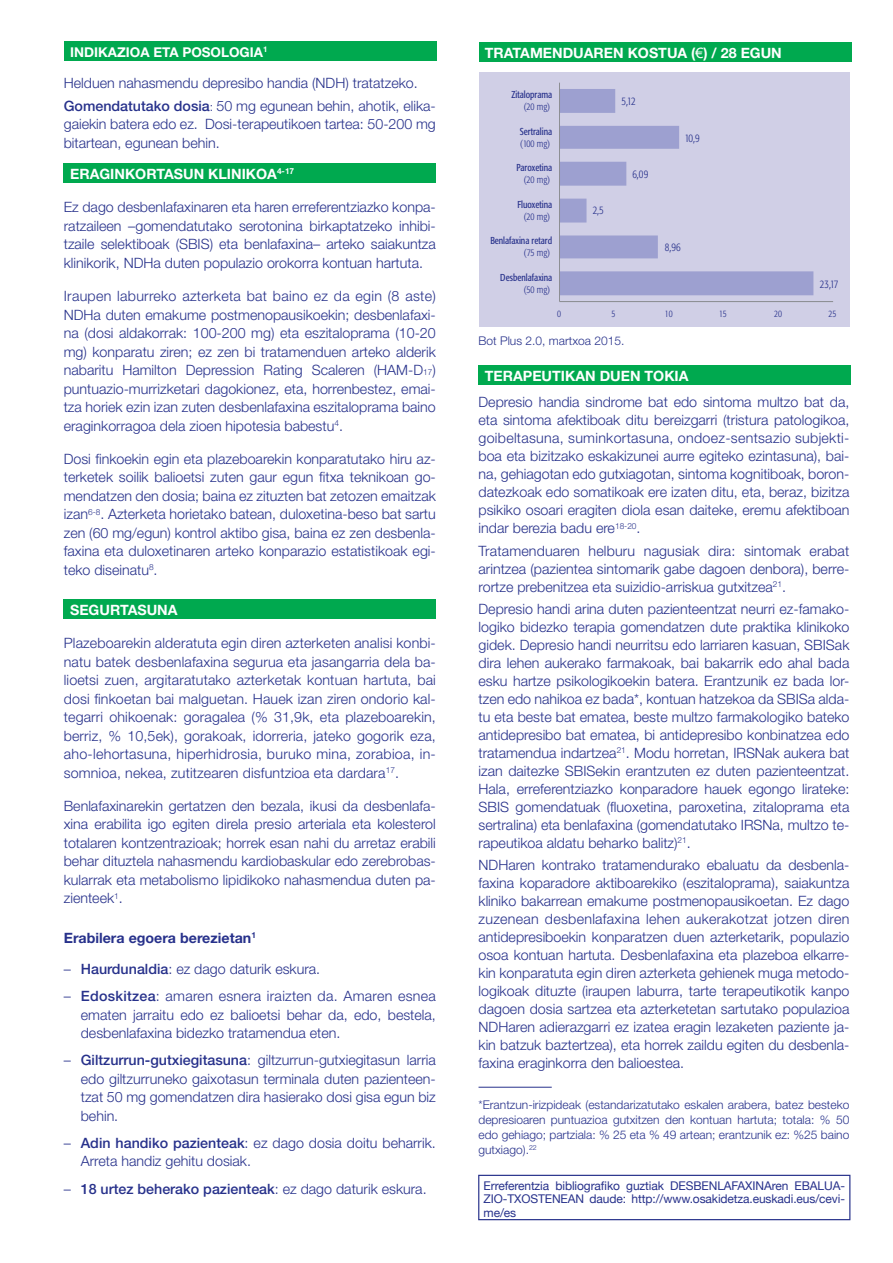
<style>
.page{position:relative;width:893px;height:1263px;background:#fff}
.page>*{position:absolute;margin:0;border:0;box-sizing:border-box;transform-origin:0 0}
.t1{font:300 14.25px/18.5px "Helvetica Neue";color:#27318b;text-align:justify}
.t2{font:700 14.25px "Helvetica Neue";color:#fff}
.t3{font:500 14.25px "Helvetica Neue";color:#27318b}
.t4{font:700 14.25px "Helvetica Neue";color:#27318b}
.t5{font:700 13.5px "Helvetica Neue";color:#fff}
.t6{font:300 12px/15px "Helvetica Neue";color:#27318b;text-align:justify}
.t7{font:12px/13.5px "Helvetica Neue";letter-spacing:-.01em;color:#27318b;text-align:justify}
.t8{font:300 condensed 11.4px "Formata";letter-spacing:-.03em;color:#27318b;scale:.93 1}
.t9{font:condensed 9.9px "Formata";color:#27318b;scale:.93 1}
.t10{font:300 condensed 9.9px "Formata";color:#27318b;scale:.93 1}
.t11{font:300 condensed 9.75px "Formata";color:#27318b;scale:.93 1}
.s1{font-weight:500}
.s2{font-size:12px}
.s3{font-size:8.25px}
.s4{font-weight:300}
.s5{font-family:"Arial";font-weight:400}
</style>
<div class="page">
<div style="left:479px;top:42px;width:372px;height:19px;background:#00a94f"></div>
<div style="left:478px;top:366px;width:372px;height:19px;background:#00a94f"></div>
<div style="left:64px;top:42px;width:372px;height:19px;background:#00a94f"></div>
<div style="left:478px;top:1175px;width:372px;height:45px;border:1px solid #27318b"></div>
<div style="left:479px;top:72px;width:370px;height:255px;background:#d0cfe6"></div>
<svg style="left:560px;top:89px;width:253px;height:206px"></svg>
<hr style="left:559px;top:301px;width:274px;height:1px;background:#8b8d91">
<hr style="left:559px;top:83px;width:1px;height:219px;background:#8b8d91">
<div style="left:64px;top:163px;width:372px;height:19px;background:#00a94f"></div>
<div style="left:64px;top:600px;width:372px;height:19px;background:#00a94f"></div>
<hr style="left:478px;top:1087px;width:74px;height:1px;background:#27318b">
<p class="t5" style="left:70px;top:43px;width:199px">INDIKAZIOA ETA POSOLOGIA<sup>1</sup></p>
<p class="t1" style="left:64px;top:71px;width:374px;line-height:22.8px">Helduen nahasmendu depresibo handia (NDH) tratatzeko.<br><span class="s1">Gomendatutako dosia</span><span class="s2">:</span> 50 mg egunean behin, ahotik, elika-</p>
<p class="t1" style="left:64px;top:115px;width:374px">gaiekin batera edo ez. Dosi-terapeutikoen tartea: 50-200 mg bitartean, egunean behin.</p>
<p class="t2" style="left:70px;top:165px;width:226px">ERAGINKORTASUN KLINIKOA<sup>4-17</sup></p>
<p class="t1" style="left:64px;top:198px;width:374px">Ez dago desbenlafaxinaren eta haren erreferentziazko konpa&shy;ratzaileen –gomendatutako serotonina birkaptatzeko inhibi&shy;tzaile selektiboak (SBIS) eta benlafaxina– arteko saiakuntza klinikorik, NDHa duten populazio orokorra kontuan hartuta.</p>
<p class="t1" style="left:64px;top:286px;width:374px">Iraupen laburreko azterketa bat baino ez da egin (8 aste)<br>NDHa duten emakume postmenopausikoekin; desbenlafaxi&shy;na (dosi aldakorrak: 100-200 mg) eta eszitaloprama (10-20 mg) konparatu ziren; ez zen bi tratamenduen arteko alderik nabaritu Hamilton Depression Rating Scaleren (HAM-D<span class="s3">17</span>) puntuazio-murrizketari dagokionez, eta, horrenbestez, emai&shy;tza horiek ezin izan zuten desbenlafaxina eszitaloprama baino eraginkorragoa dela zioen hipotesia babestu<sup>4</sup>.</p>
<p class="t1" style="left:64px;top:449px;width:374px">Dosi finkoekin egin eta plazeboarekin konparatutako hiru az&shy;terketek soilik balioetsi zuten gaur egun fitxa teknikoan go&shy;mendatzen den dosia; baina ez zituzten bat zetozen emaitzak izan<sup>6-8</sup>. Azterketa horietako batean, duloxetina-beso bat sartu zen (60 mg/egun) kontrol aktibo gisa, baina ez zen desbenla&shy;faxina eta duloxetinaren arteko konparazio estatistikoak egi&shy;teko diseinatu<sup>8</sup>.</p>
<p class="t2" style="left:70px;top:601px;width:109px">SEGURTASUNA</p>
<p class="t1" style="left:64px;top:633px;width:374px">Plazeboarekin alderatuta egin diren azterketen analisi konbi&shy;natu batek desbenlafaxina segurua eta jasangarria dela ba&shy;lioetsi zuen, argitaratutako azterketak kontuan hartuta, bai dosi finkoetan bai malguetan. Hauek izan ziren ondorio kal&shy;tegarri ohikoenak: goragalea (% 31,9k, eta plazeboarekin, berriz, % 10,5ek), gorakoak, idorreria, jateko gogorik eza, aho-lehortasuna, hiperhidrosia, buruko mina, zorabioa, in&shy;somnioa, nekea, zutitzearen disfuntzioa eta dardara<sup>17</sup>.</p>
<p class="t1" style="left:64px;top:796px;width:374px">Benlafaxinarekin gertatzen den bezala, ikusi da desbenlafa&shy;xina erabilita igo egiten direla presio arteriala eta kolesterol totalaren kontzentrazioak; horrek esan nahi du arretaz erabili behar dituztela nahasmendu kardiobaskular edo zerebrobas&shy;kularrak eta metabolismo lipidikoko nahasmendua duten pa&shy;zienteek<sup>1</sup>.</p>
<p class="t4" style="left:64px;top:929px;width:194px">Erabilera egoera berezietan<sup>1</sup></p>
<p class="t1" style="left:64px;top:960px;width:258px">– <span class="s1">Haurdunaldia</span>: ez dago daturik eskura.</p>
<p class="t1" style="left:81px;top:987px;width:357px;text-indent:-17px">– <span class="s1">Edoskitzea</span>: amaren esnera iraizten da. Amaren esnea ematen jarraitu edo ez balioetsi behar da, edo, bestela, desbenlafaxina bidezko tratamendua eten.</p>
<p class="t1" style="left:81px;top:1051px;width:357px;text-indent:-17px">– <span class="s1">Giltzurrun-gutxiegitasuna</span>: giltzurrun-gutxiegitasun larria edo giltzurruneko gaixotasun terminala duten pazienteen&shy;tzat 50 mg gomendatzen dira hasierako dosi gisa egun biz behin.</p>
<p class="t1" style="left:81px;top:1133px;width:357px;text-indent:-17px">– <span class="s1">Adin handiko pazienteak</span>: ez dago dosia doitu beharrik.<br>Arreta handiz gehitu dosiak.</p>
<p class="t3" style="left:64px;top:1180px;width:364px"><span class="s4">–</span> 18 urtez beherako pazienteak<span class="s4">: ez dago daturik eskura.</span></p>
<p class="t2" style="left:485px;top:44px;width:298px">TRATAMENDUAREN KOSTUA (<span class="s5">€</span>) / 28 EGUN</p>
<p class="t9" style="left:511px;top:89px;width:45px">Zitaloprama</p>
<p class="t10" style="left:524px;top:101px;width:30px">(20 mg)</p>
<p class="t9" style="left:520px;top:126px;width:36px">Sertralina</p>
<p class="t10" style="left:520px;top:138px;width:34px">(100 mg)</p>
<p class="t9" style="left:516px;top:162px;width:40px">Paroxetina</p>
<p class="t10" style="left:524px;top:174px;width:30px">(20 mg)</p>
<p class="t9" style="left:517px;top:199px;width:39px">Fluoxetina</p>
<p class="t10" style="left:524px;top:211px;width:30px">(20 mg)</p>
<p class="t9" style="left:490px;top:235px;width:68px">Benlafaxina retard</p>
<p class="t10" style="left:524px;top:247px;width:30px">(75 mg)</p>
<p class="t9" style="left:500px;top:272px;width:57px">Desbenlafaxina</p>
<p class="t10" style="left:524px;top:284px;width:30px">(50 mg)</p>
<p class="t8" style="left:593px;top:204px;width:14px">2,5</p>
<p class="t8" style="left:621px;top:95px;width:17px">5,12</p>
<p class="t8" style="left:632px;top:168px;width:19px">6,09</p>
<p class="t8" style="left:685px;top:131px;width:18px">10,9</p>
<p class="t8" style="left:665px;top:240px;width:19px">8,96</p>
<p class="t8" style="left:820px;top:277px;width:21px">23,17</p>
<p class="t11" style="left:557px;top:308px;width:6px">0</p>
<p class="t11" style="left:611px;top:308px;width:6px">5</p>
<p class="t11" style="left:665px;top:308px;width:10px">10</p>
<p class="t11" style="left:719px;top:308px;width:10px">15</p>
<p class="t11" style="left:774px;top:308px;width:10px">20</p>
<p class="t11" style="left:828px;top:308px;width:10px">25</p>
<p class="t6" style="left:478px;top:333px;width:147px">Bot Plus 2.0, martxoa 2015.</p>
<p class="t2" style="left:485px;top:367px;width:205px">TERAPEUTIKAN DUEN TOKIA</p>
<p class="t1" style="left:478px;top:393px;width:372px;line-height:18px">Depresio handia sindrome bat edo sintoma multzo bat da, eta sintoma afektiboak ditu bereizgarri (tristura patologikoa, goibeltasuna, suminkortasuna, ondoez-sentsazio subjekti&shy;boa eta bizitzako eskakizunei aurre egiteko ezintasuna), bai&shy;na, gehiagotan edo gutxiagotan, sintoma kognitiboak, boron&shy;datezkoak edo somatikoak ere izaten ditu, eta, beraz, bizitza psikiko osoari eragiten diola esan daiteke, eremu afektiboan indar berezia badu ere<sup>18-20</sup>.</p>
<p class="t1" style="left:478px;top:541px;width:372px;line-height:18px">Tratamenduaren helburu nagusiak dira: sintomak erabat arintzea (pazientea sintomarik gabe dagoen denbora), berre&shy;rortze prebenitzea eta suizidio-arriskua gutxitzea<sup>21</sup>.</p>
<p class="t1" style="left:479px;top:599px;width:372px;line-height:18px">Depresio handi arina duten pazienteentzat neurri ez-famako&shy;logiko bidezko terapia gomendatzen dute praktika klinikoko gidek. Depresio handi neurritsu edo larriaren kasuan, SBISak dira lehen aukerako farmakoak, bai bakarrik edo ahal bada esku hartze psikologikoekin batera. Erantzunik ez bada lor&shy;tzen edo nahikoa ez bada*, kontuan hatzekoa da SBISa alda&shy;tu eta beste bat ematea, beste multzo farmakologiko bateko antidepresibo bat ematea, bi antidepresibo konbinatzea edo tratamendua indartzea<sup>21</sup>. Modu horretan, IRSNak aukera bat izan daitezke SBISekin erantzuten ez duten pazienteentzat.<br>Hala, erreferentziazko konparadore hauek egongo lirateke:<br>SBIS gomendatuak (fluoxetina, paroxetina, zitaloprama eta sertralina) eta benlafaxina (gomendatutako IRSNa, multzo te&shy;rapeutikoa aldatu beharko balitz)<sup>21</sup>.</p>
<p class="t1" style="left:478px;top:856px;width:372px;line-height:18px">NDHaren kontrako tratamendurako ebaluatu da desbenla&shy;faxina koparadore aktiboarekiko (eszitaloprama), saiakuntza kliniko bakarrean emakume postmenopausikoetan. Ez dago zuzenean desbenlafaxina lehen aukerakotzat jotzen diren antidepresiboekin konparatzen duen azterketarik, populazio osoa kontuan hartuta. Desbenlafaxina eta plazeboa elkarre&shy;kin konparatuta egin diren azterketa gehienek muga metodo&shy;logikoak dituzte (iraupen laburra, tarte terapeutikotik kanpo dagoen dosia sartzea eta azterketetan sartutako populazioa NDHaren adierazgarri ez izatea eragin lezaketen paziente ja&shy;kin batzuk baztertzea), eta horrek zaildu egiten du desbenla&shy;faxina eraginkorra den balioestea.</p>
<p class="t6" style="left:478px;top:1096px;width:372px">*Erantzun-irizpideak (estandarizatutako eskalen arabera, batez besteko depresioaren puntuazioa gutxitzen den kontuan hartuta; totala: % 50 edo gehiago; partziala: % 25 eta % 49 artean; erantzunik ez: %25 baino gutxiago).<sup>22</sup></p>
<p class="t7" style="left:484px;top:1178px;width:363px">Erreferentzia bibliografiko guztiak DESBENLAFAXINAren EBALUA-ZIO-TXOSTENEAN daude: http://www.osakidetza.euskadi.eus/cevi&shy;me/es</p>
</div>
